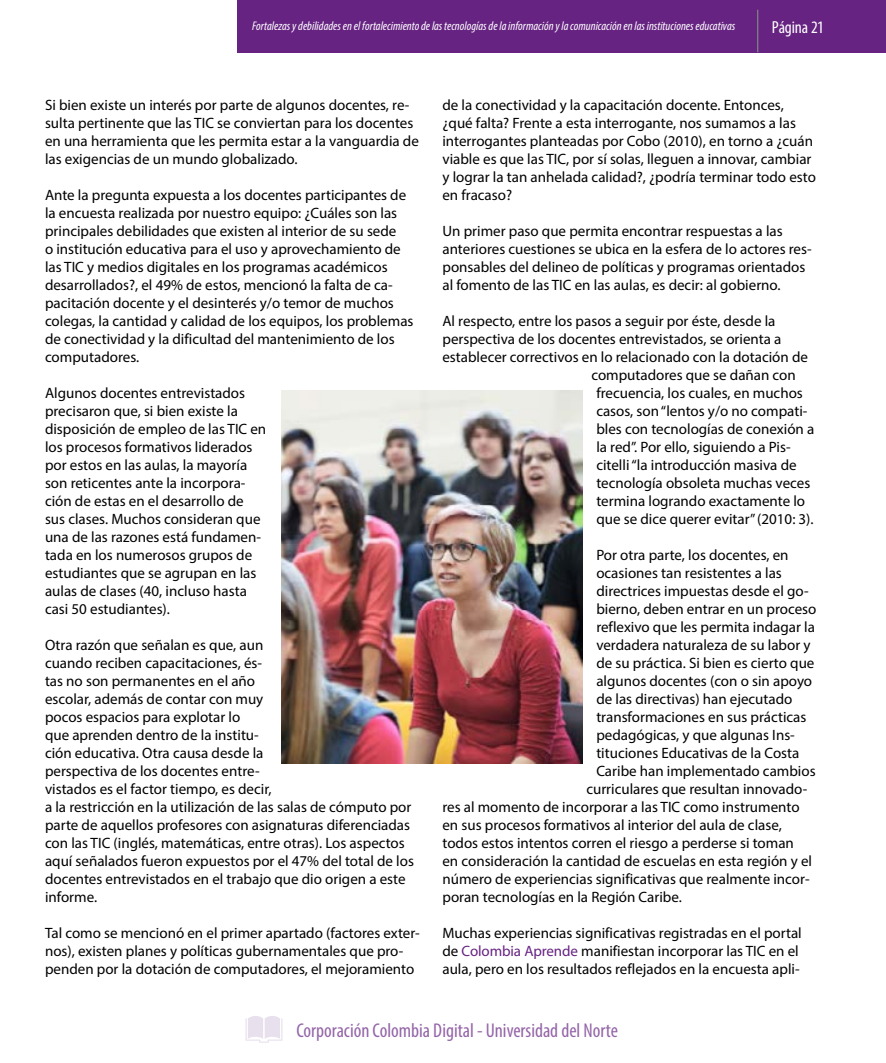
<style>
.page{position:relative;width:886px;height:1063px;background:#fff}
.page>*{position:absolute;margin:0;border:0;box-sizing:border-box;transform-origin:0 0}
.t1{font:condensed 20px "Myriad Pro";color:#9465a8}
.t2{font:condensed 17.5px "Myriad Pro";letter-spacing:-.005em;color:#fff}
.t3{font:15px/18px "Myriad Pro";color:#000}
.t4{font:italic condensed 12.5px "Myriad Pro";color:#fff}
.s1{color:#662382}
</style>
<div class="page">
<div style="left:237px;top:0;width:649px;height:52px;background:#662382"></div>
<hr style="left:757px;top:10px;width:1px;height:42px;background:#808285">
<svg style="left:245px;top:1016px;width:37px;height:27px"></svg>
<img style="left:281px;top:391px;width:301px;height:372px">
<p class="t4" style="left:252px;top:18px;width:485px">Fortalezas y debilidades en el fortalecimiento de las tecnologías de la información y la comunicación en las instituciones educativas</p>
<p class="t2" style="left:772px;top:17px;width:54px">Página 21</p>
<p class="t3" style="left:45px;top:96px;width:375px">Si bien existe un interés por parte de algunos docentes, re&shy;sulta pertinente que las TIC se conviertan para los docentes en una herramienta que les permita estar a la vanguardia de las exigencias de un mundo globalizado.</p>
<p class="t3" style="left:45px;top:186px;width:370px">Ante la pregunta expuesta a los docentes participantes de la encuesta realizada por nuestro equipo: ¿Cuáles son las principales debilidades que existen al interior de su sede<br>o institución educativa para el uso y aprovechamiento de las TIC y medios digitales en los programas académicos desarrollados?, el 49% de estos, mencionó la falta de ca&shy;pacitación docente y el desinterés y/o temor de muchos colegas, la cantidad y calidad de los equipos, los problemas de conectividad y la dificultad del mantenimiento de los computadores.</p>
<p class="t3" style="left:45px;top:384px;width:223px">Algunos docentes entrevistados precisaron que, si bien existe la disposición de empleo de las TIC en los procesos formativos liderados por estos en las aulas, la mayoría son reticentes ante la incorpora&shy;ción de estas en el desarrollo de sus clases. Muchos consideran que una de las razones está fundamen&shy;tada en los numerosos grupos de estudiantes que se agrupan en las aulas de clases (40, incluso hasta casi 50 estudiantes).</p>
<p class="t3" style="left:45px;top:636px;width:370px">Otra razón que señalan es que, aun<br>cuando reciben capacitaciones, és-<br>tas no son permanentes en el año<br>escolar, además de contar con muy<br>pocos espacios para explotar lo<br>que aprenden dentro de la institu-<br>ción educativa. Otra causa desde la<br>perspectiva de los docentes entre-<br>vistados es el factor tiempo, es decir,<br>a la restricción en la utilización de las salas de cómputo por parte de aquellos profesores con asignaturas diferenciadas con las TIC (inglés, matemáticas, entre otras). Los aspectos aquí señalados fueron expuestos por el 47% del total de los docentes entrevistados en el trabajo que dio origen a este informe.</p>
<p class="t3" style="left:45px;top:924px;width:376px">Tal como se mencionó en el primer apartado (factores exter&shy;nos), existen planes y políticas gubernamentales que pro&shy;penden por la dotación de computadores, el mejoramiento</p>
<p class="t3" style="left:442px;top:96px;width:375px">de la conectividad y la capacitación docente. Entonces, ¿qué falta? Frente a esta interrogante, nos sumamos a las interrogantes planteadas por Cobo (2010), en torno a ¿cuán viable es que las TIC, por sí solas, lleguen a innovar, cambiar y lograr la tan anhelada calidad?, ¿podría terminar todo esto en fracaso?</p>
<p class="t3" style="left:442px;top:222px;width:371px">Un primer paso que permita encontrar respuestas a las anteriores cuestiones se ubica en la esfera de lo actores res&shy;ponsables del delineo de políticas y programas orientados al fomento de las TIC en las aulas, es decir: al gobierno.</p>
<p class="t3" style="left:442px;top:312px;width:334px">Al respecto, entre los pasos a seguir por éste, desde la</p>
<p class="t3" style="left:442px;top:330px;width:340px">perspectiva de los docentes entrevistados, se orienta a</p>
<p class="t3" style="left:442px;top:348px;width:367px">establecer correctivos en lo relacionado con la dotación de</p>
<p class="t3" style="left:591px;top:366px;width:206px">computadores que se dañan con</p>
<p class="t3" style="left:596px;top:384px;width:208px">frecuencia, los cuales, en muchos</p>
<p class="t3" style="left:596px;top:402px;width:213px">casos, son “lentos y/o no compati-</p>
<p class="t3" style="left:596px;top:420px;width:219px">bles con tecnologías de conexión a</p>
<p class="t3" style="left:596px;top:438px;width:196px">la red”. Por ello, siguiendo a Pis-</p>
<p class="t3" style="left:596px;top:456px;width:202px">citelli “la introducción masiva de</p>
<p class="t3" style="left:596px;top:474px;width:215px">tecnología obsoleta muchas veces</p>
<p class="t3" style="left:596px;top:492px;width:210px">termina logrando exactamente lo</p>
<p class="t3" style="left:596px;top:510px;width:219px">que se dice querer evitar” (2010: 3).</p>
<p class="t3" style="left:596px;top:546px;width:194px">Por otra parte, los docentes, en</p>
<p class="t3" style="left:596px;top:564px;width:187px">ocasiones tan resistentes a las</p>
<p class="t3" style="left:596px;top:582px;width:214px">directrices impuestas desde el go-</p>
<p class="t3" style="left:596px;top:600px;width:222px">bierno, deben entrar en un proceso</p>
<p class="t3" style="left:596px;top:618px;width:220px">reflexivo que les permita indagar la</p>
<p class="t3" style="left:596px;top:636px;width:216px">verdadera naturaleza de su labor y</p>
<p class="t3" style="left:596px;top:654px;width:220px">de su práctica. Si bien es cierto que</p>
<p class="t3" style="left:596px;top:672px;width:217px">algunos docentes (con o sin apoyo</p>
<p class="t3" style="left:596px;top:690px;width:198px">de las directivas) han ejecutado</p>
<p class="t3" style="left:596px;top:708px;width:212px">transformaciones en sus prácticas</p>
<p class="t3" style="left:596px;top:726px;width:200px">pedagógicas, y que algunas Ins-</p>
<p class="t3" style="left:596px;top:744px;width:205px">tituciones Educativas de la Costa</p>
<p class="t3" style="left:596px;top:762px;width:221px">Caribe han implementado cambios</p>
<p class="t3" style="left:586px;top:780px;width:222px">curriculares que resultan innovado-</p>
<p class="t3" style="left:442px;top:798px;width:359px">res al momento de incorporar a las TIC como instrumento</p>
<p class="t3" style="left:442px;top:816px;width:341px">en sus procesos formativos al interior del aula de clase,</p>
<p class="t3" style="left:442px;top:834px;width:353px">todos estos intentos corren el riesgo a perderse si toman</p>
<p class="t3" style="left:442px;top:852px;width:371px">en consideración la cantidad de escuelas en esta región y el</p>
<p class="t3" style="left:442px;top:870px;width:369px">número de experiencias significativas que realmente incor-</p>
<p class="t3" style="left:442px;top:888px;width:241px">poran tecnologías en la Región Caribe.</p>
<p class="t3" style="left:442px;top:924px;width:361px">Muchas experiencias significativas registradas en el portal de <span class="s1">Colombia Aprende</span> manifiestan incorporar las TIC en el aula, pero en los resultados reflejados en la encuesta apli-</p>
<h1 class="t1" style="left:296px;top:1018px;width:323px">Corporación Colombia Digital - Universidad del Norte</h1>
</div>
